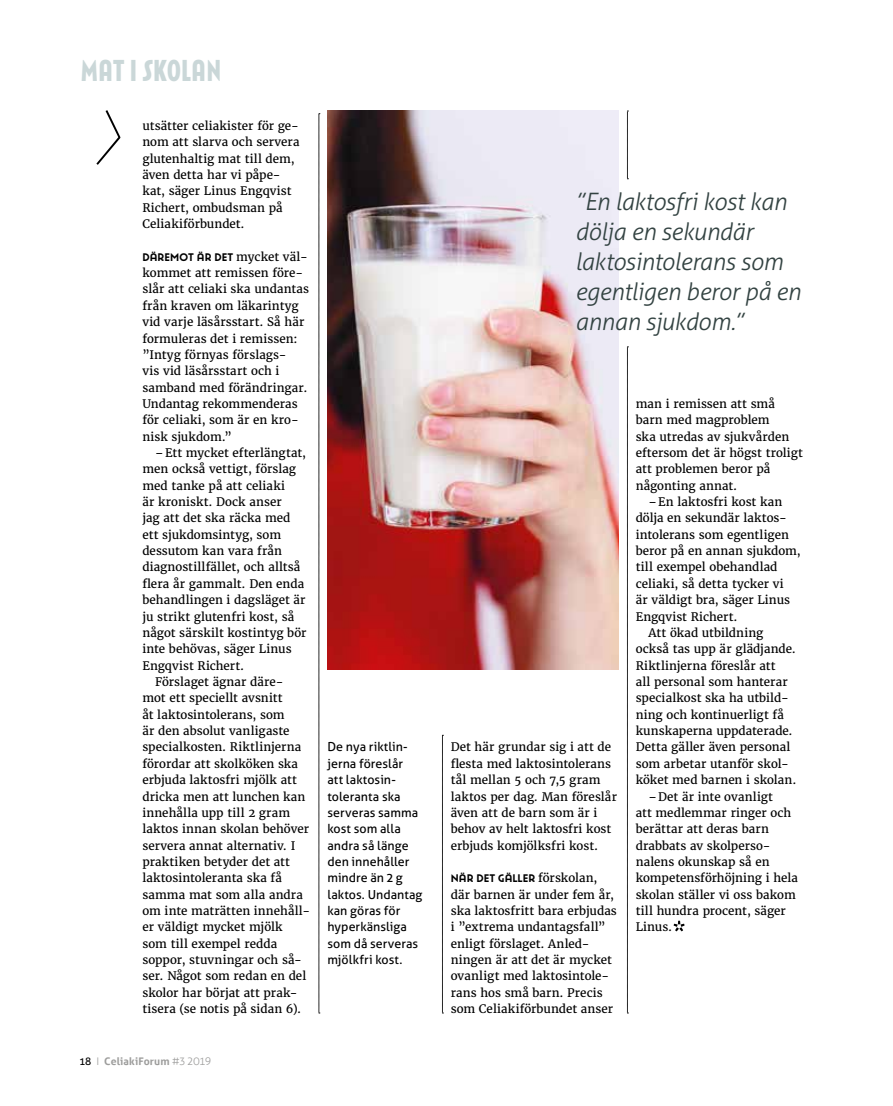
<style>
.page{position:relative;width:893px;height:1106px;background:#fff}
.page>*{position:absolute;margin:0;border:0;box-sizing:border-box;transform-origin:0 0}
.t1{font:195.9px "Line 20";color:#000}
.t2{font:700 condensed 30px "Uomo";color:#cad7d8}
.t3{font:italic 300 24px/30px "Aller";letter-spacing:-.015em;color:#334342}
.t4{font:12.45px/16.4px "Aller";letter-spacing:.005em;color:#000}
.t5{font:11.7px/16.4px "Merriweather";letter-spacing:.005em;color:#000}
.t6{font:700 10.95px "Uomo";letter-spacing:.01em;color:#000}
.t7{font:700 10.5px "Aller";letter-spacing:.01em;color:#9d9d9c}
.s1{font-family:"Merriweather";font-weight:400;font-size:11.7px}
.s2{font-weight:400;color:#000}
.s3{font-weight:300}
</style>
<div class="page">
<hr style="left:892px;top:0;width:1px;height:1106px;background:#ffed00">
<svg style="left:674px;top:920px;width:11px;height:11px"></svg>
<img style="left:327px;top:111px;width:292px;height:558px">
<svg style="left:319px;top:113px;width:1px;height:900px"></svg>
<svg style="left:442px;top:735px;width:1px;height:278px"></svg>
<svg style="left:627px;top:111px;width:1px;height:68px"></svg>
<svg style="left:627px;top:346px;width:1px;height:667px"></svg>
<h2 class="t2" style="left:81px;top:54px;width:142px">MAT I SKOLAN</h2>
<h1 class="t1" style="left:89px;top:-45px;width:38px">›</h1>
<p class="t5" style="left:142px;top:118px;width:159px">utsätter celiakister för ge&shy;nom att slarva och servera glutenhaltig mat till dem, även detta har vi påpe&shy;kat, säger Linus Engqvist<br>Richert, ombudsman på<br>Celiakiförbundet.</p>
<p class="t6" style="left:142px;top:251px;width:167px">DÄREMOT ÄR DET <span class="s1">mycket väl-</span></p>
<p class="t5" style="left:142px;top:265px;width:168px">kommet att remissen före&shy;slår att celiaki ska undantas från kraven om läkarintyg vid varje läsårsstart. Så här formuleras det i remissen: ”Intyg förnyas förslags-<br>vis vid läsårsstart och i samband med förändringar.<br>Undantag rekommenderas för celiaki, som är en kro&shy;nisk sjukdom.”</p>
<p class="t5" style="left:155px;top:444px;width:152px">–Ett mycket efterlängtat,</p>
<p class="t5" style="left:142px;top:461px;width:155px">men också vettigt, förslag</p>
<p class="t5" style="left:142px;top:477px;width:144px">med tanke på att celiaki</p>
<p class="t5" style="left:142px;top:494px;width:141px">är kroniskt. Dock anser</p>
<p class="t5" style="left:142px;top:510px;width:150px">jag att det ska räcka med</p>
<p class="t5" style="left:142px;top:526px;width:140px">ett sjukdomsintyg, som</p>
<p class="t5" style="left:142px;top:543px;width:141px">dessutom kan vara från</p>
<p class="t5" style="left:142px;top:559px;width:160px">diagnostillfället, och alltså</p>
<p class="t5" style="left:142px;top:575px;width:163px">flera år gammalt. Den enda</p>
<p class="t5" style="left:142px;top:592px;width:165px">behandlingen i dagsläget är</p>
<p class="t5" style="left:142px;top:608px;width:153px">ju strikt glutenfri kost, så</p>
<p class="t5" style="left:142px;top:624px;width:166px">något särskilt kostintyg bör</p>
<p class="t5" style="left:142px;top:641px;width:151px">inte behövas, säger Linus</p>
<p class="t5" style="left:142px;top:657px;width:103px">Engqvist Richert.</p>
<p class="t5" style="left:155px;top:673px;width:130px">Förslaget ägnar däre-</p>
<p class="t5" style="left:142px;top:690px;width:142px">mot ett speciellt avsnitt</p>
<p class="t5" style="left:142px;top:706px;width:144px">åt laktosintolerans, som</p>
<p class="t5" style="left:142px;top:722px;width:149px">är den absolut vanligaste</p>
<p class="t5" style="left:142px;top:739px;width:160px">specialkosten. Riktlinjerna</p>
<p class="t5" style="left:142px;top:755px;width:157px">förordar att skolköken ska</p>
<p class="t5" style="left:142px;top:771px;width:156px">erbjuda laktosfri mjölk att</p>
<p class="t5" style="left:142px;top:788px;width:165px">dricka men att lunchen kan</p>
<p class="t5" style="left:142px;top:804px;width:149px">innehålla upp till 2 gram</p>
<p class="t5" style="left:142px;top:821px;width:168px">laktos innan skolan behöver</p>
<p class="t5" style="left:142px;top:837px;width:154px">servera annat alternativ. I</p>
<p class="t5" style="left:142px;top:853px;width:149px">praktiken betyder det att</p>
<p class="t5" style="left:142px;top:870px;width:141px">laktosintoleranta ska få</p>
<p class="t5" style="left:142px;top:886px;width:162px">samma mat som alla andra</p>
<p class="t5" style="left:142px;top:902px;width:169px">om inte maträtten innehåll-</p>
<p class="t5" style="left:142px;top:919px;width:142px">er väldigt mycket mjölk</p>
<p class="t5" style="left:142px;top:935px;width:136px">som till exempel redda</p>
<p class="t5" style="left:142px;top:951px;width:161px">soppor, stuvningar och så-</p>
<p class="t5" style="left:142px;top:968px;width:165px">ser. Något som redan en del</p>
<p class="t5" style="left:142px;top:984px;width:156px">skolor har börjat att prak-</p>
<p class="t5" style="left:142px;top:1000px;width:160px">tisera (se notis på sidan 6).</p>
<p class="t7" style="left:80px;top:1054px;width:133px"><span class="s2">18</span> <span class="s3">I</span> CeliakiForum <span class="s3">#3 2019</span></p>
<p class="t4" style="left:327px;top:739px;width:97px">De nya riktlin&shy;jerna föreslår<br>att laktosin&shy;toleranta ska serveras samma kost som alla andra så länge den innehåller mindre än 2 g laktos. Undantag kan göras för hyperkänsliga som då serveras mjölkfri kost.</p>
<h3 class="t3" style="left:575px;top:187px;width:227px">”En laktosfri kost kan dölja en sekundär laktosintolerans som egentligen beror på en annan sjukdom.”</h3>
<p class="t5" style="left:451px;top:739px;width:168px">Det här grundar sig i att de flesta med laktosintolerans tål mellan 5 och 7,5 gram laktos per dag. Man föreslår även att de barn som är i behov av helt laktosfri kost erbjuds komjölksfri kost.</p>
<p class="t6" style="left:451px;top:872px;width:148px">NÄR DET GÄLLER <span class="s1">förskolan,</span></p>
<p class="t5" style="left:451px;top:886px;width:168px">där barnen är under fem år, ska laktosfritt bara erbjudas i ”extrema undantagsfall” enligt förslaget. Anled&shy;ningen är att det är mycket ovanligt med laktosintole&shy;rans hos små barn. Precis som Celiakiförbundet anser</p>
<p class="t5" style="left:636px;top:395px;width:141px">man i remissen att små</p>
<p class="t5" style="left:636px;top:412px;width:135px">barn med magproblem</p>
<p class="t5" style="left:636px;top:428px;width:155px">ska utredas av sjukvården</p>
<p class="t5" style="left:636px;top:444px;width:169px">eftersom det är högst troligt</p>
<p class="t5" style="left:636px;top:461px;width:136px">att problemen beror på</p>
<p class="t5" style="left:636px;top:477px;width:103px">någonting annat.</p>
<p class="t5" style="left:648px;top:494px;width:135px">–En laktosfri kost kan</p>
<p class="t5" style="left:636px;top:510px;width:153px">dölja en sekundär laktos-</p>
<p class="t5" style="left:636px;top:526px;width:155px">intolerans som egentligen</p>
<p class="t5" style="left:636px;top:543px;width:166px">beror på en annan sjukdom,</p>
<p class="t5" style="left:636px;top:559px;width:143px">till exempel obehandlad</p>
<p class="t5" style="left:636px;top:575px;width:149px">celiaki, så detta tycker vi</p>
<p class="t5" style="left:636px;top:592px;width:156px">är väldigt bra, säger Linus</p>
<p class="t5" style="left:636px;top:608px;width:103px">Engqvist Richert.</p>
<p class="t5" style="left:648px;top:624px;width:116px">Att ökad utbildning</p>
<p class="t5" style="left:636px;top:641px;width:162px">också tas upp är glädjande.</p>
<p class="t5" style="left:636px;top:657px;width:142px">Riktlinjerna föreslår att</p>
<p class="t5" style="left:636px;top:673px;width:153px">all personal som hanterar</p>
<p class="t5" style="left:636px;top:690px;width:154px">specialkost ska ha utbild-</p>
<p class="t5" style="left:636px;top:706px;width:150px">ning och kontinuerligt få</p>
<p class="t5" style="left:636px;top:722px;width:158px">kunskaperna uppdaterade.</p>
<p class="t5" style="left:636px;top:739px;width:156px">Detta gäller även personal</p>
<p class="t5" style="left:636px;top:755px;width:155px">som arbetar utanför skol-</p>
<p class="t5" style="left:636px;top:771px;width:162px">köket med barnen i skolan.</p>
<p class="t5" style="left:648px;top:788px;width:126px">–Det är inte ovanligt</p>
<p class="t5" style="left:636px;top:804px;width:157px">att medlemmar ringer och</p>
<p class="t5" style="left:636px;top:821px;width:135px">berättar att deras barn</p>
<p class="t5" style="left:636px;top:837px;width:136px">drabbats av skolperso-</p>
<p class="t5" style="left:636px;top:853px;width:135px">nalens okunskap så en</p>
<p class="t5" style="left:636px;top:870px;width:164px">kompetensförhöjning i hela</p>
<p class="t5" style="left:636px;top:886px;width:162px">skolan ställer vi oss bakom</p>
<p class="t5" style="left:636px;top:902px;width:152px">till hundra procent, säger</p>
<p class="t5" style="left:636px;top:919px;width:38px">Linus.</p>
</div>
